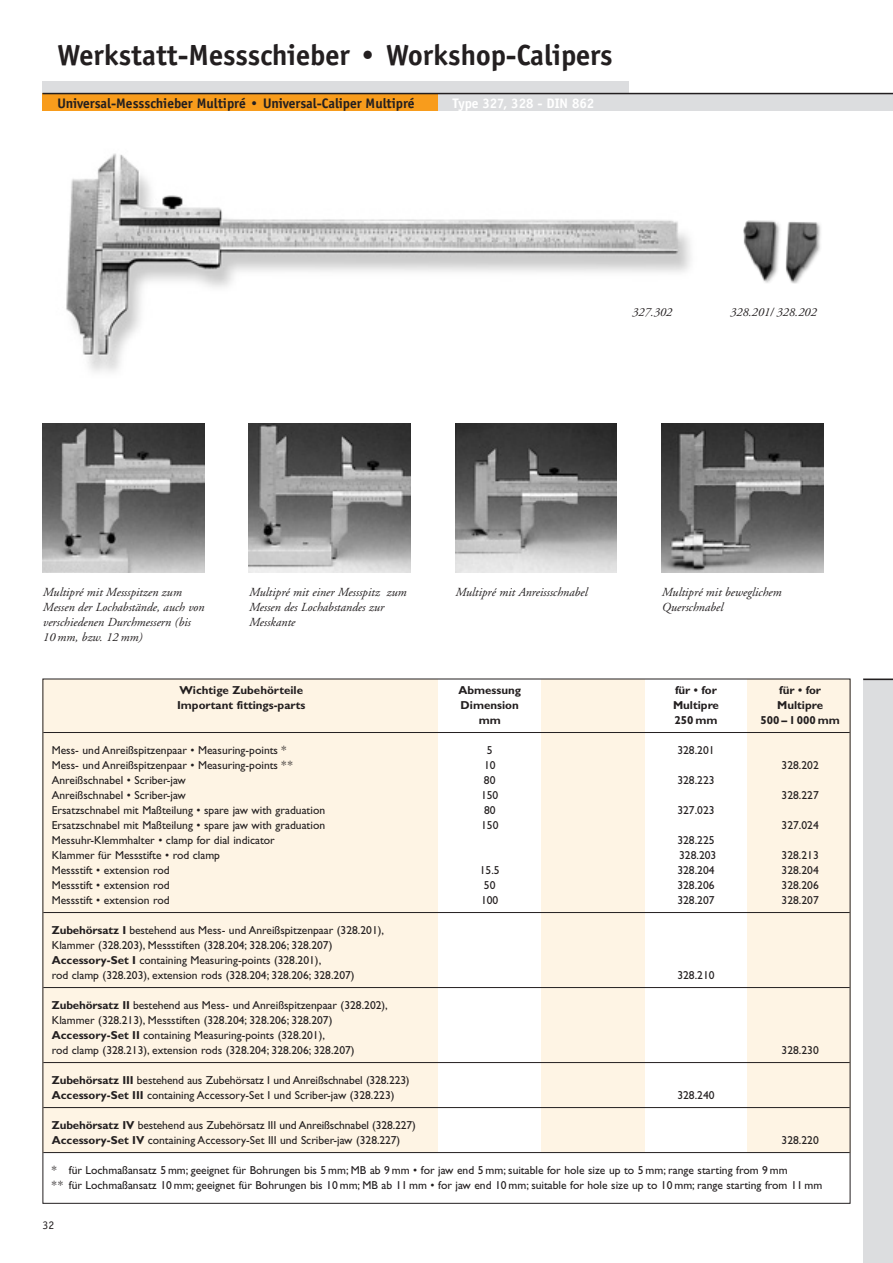
<style>
.page{position:relative;width:893px;height:1263px;background:#fff}
.page>*{position:absolute;margin:0;border:0;box-sizing:border-box;transform-origin:0 0}
.Headline_links{font:700 30px "Officina Sans";color:#231f20}
.Subhead_links{font:700 14.25px "Officina Sans";color:#231f20}
.Subhead_links_weiß{font:700 14.25px "Officina Sans";color:#fff}
.BU{font:italic 12.3px/15px "Adobe Garamond";color:#231f20}
.t1{font:12px "Officina Sans";color:#231f20}
.tab_3_Linie{font:11.55px "Gill Sans";color:#231f20}
.tab_3{font:11.55px "Gill Sans";color:#231f20}
.tab_3_Kopf{font:700 11.55px "Gill Sans";color:#231f20}
.s1{font-weight:700}
</style>
<div class="page">
<div style="left:43px;top:94px;width:850px;height:17px;background:#dcdddf"></div>
<div style="left:863px;top:679px;width:30px;height:584px;background:#dcdddf"></div>
<img style="left:66px;top:153px;width:625px;height:219px">
<img style="left:743px;top:220px;width:78px;height:64px">
<img style="left:455px;top:424px;width:162px;height:148px">
<img style="left:43px;top:424px;width:161px;height:148px">
<img style="left:249px;top:424px;width:161px;height:148px">
<img style="left:662px;top:424px;width:161px;height:148px">
<div style="left:43px;top:81px;width:586px;height:13px;background:#dcdddf"></div>
<div style="left:43px;top:94px;width:395px;height:17px;background:#f89c1c"></div>
<hr style="left:43px;top:93px;width:850px;height:1px;background:#231f20">
<hr style="left:863px;top:679px;width:30px;height:1px;background:#231f20">
<div style="left:43px;top:679px;width:395px;height:473px;background:#fef4e4"></div>
<div style="left:747px;top:679px;width:103px;height:473px;background:#fef4e4"></div>
<div style="left:541px;top:679px;width:103px;height:473px;background:#fef4e4"></div>
<hr style="left:43px;top:732px;width:807px;height:1px;background:#231f20">
<hr style="left:43px;top:912px;width:807px;height:1px;background:#231f20">
<hr style="left:43px;top:987px;width:807px;height:1px;background:#231f20">
<hr style="left:43px;top:1062px;width:807px;height:1px;background:#231f20">
<hr style="left:43px;top:1107px;width:807px;height:1px;background:#231f20">
<hr style="left:43px;top:1152px;width:807px;height:1px;background:#231f20">
<p class="Headline_links" style="left:57px;top:37px;width:557px">Werkstatt-Messschieber • Workshop-Calipers</p>
<p class="Subhead_links" style="left:57px;top:95px;width:359px">Universal-Messschieber Multipré • Universal-Caliper Multipré</p>
<p class="Subhead_links_weiß" style="left:453px;top:95px;width:143px">Type 327, 328 - DIN 862</p>
<p class="BU" style="left:632px;top:305px;width:41px">327.302</p>
<p class="BU" style="left:730px;top:305px;width:88px">328.201/ 328.202</p>
<p class="BU" style="left:43px;top:585px;width:163px">Multipré mit Messspitzen zum<br>Messen der Lochabstände, auch von verschiedenen Durchmessern (bis<br>10 mm, bzw. 12 mm)</p>
<p class="BU" style="left:249px;top:585px;width:159px">Multipré mit einer Messspitz zum</p>
<p class="BU" style="left:455px;top:585px;width:134px">Multipré mit Anreissschnabel</p>
<p class="BU" style="left:249px;top:600px;width:136px">Messen des Lochabstandes zur<br>Messkante</p>
<p class="BU" style="left:662px;top:585px;width:121px">Multipré mit beweglichem<br>Querschnabel</p>
<p class="tab_3_Kopf" style="left:180px;top:683px;width:125px">Wichtige Zubehörteile</p>
<p class="tab_3_Kopf" style="left:458px;top:683px;width:64px">Abmessung</p>
<p class="tab_3_Kopf" style="left:675px;top:683px;width:43px">für • for</p>
<p class="tab_3_Kopf" style="left:779px;top:683px;width:43px">für • for</p>
<p class="tab_3_Kopf" style="left:177px;top:698px;width:130px">Important fittings-parts</p>
<p class="tab_3_Kopf" style="left:461px;top:698px;width:60px">Dimension</p>
<p class="tab_3_Kopf" style="left:673px;top:698px;width:47px">Multipre</p>
<p class="tab_3_Kopf" style="left:777px;top:698px;width:47px">Multipre</p>
<p class="tab_3_Kopf" style="left:479px;top:713px;width:24px">mm</p>
<p class="tab_3_Kopf" style="left:674px;top:713px;width:45px">250 mm</p>
<p class="tab_3_Kopf" style="left:760px;top:713px;width:81px">500 – 1000 mm</p>
<p class="tab_3" style="left:52px;top:743px;width:236px">Mess- und Anreißspitzenpaar • Measuring-points *</p>
<p class="tab_3" style="left:487px;top:743px;width:7px">5</p>
<p class="tab_3" style="left:677px;top:743px;width:39px">328.201</p>
<p class="tab_3" style="left:52px;top:758px;width:242px">Mess- und Anreißspitzenpaar • Measuring-points * *</p>
<p class="tab_3" style="left:484px;top:758px;width:13px">10</p>
<p class="tab_3" style="left:782px;top:758px;width:39px">328.202</p>
<p class="tab_3_Linie" style="left:52px;top:773px;width:136px">Anreißschnabel • Scriber-jaw</p>
<p class="tab_3_Linie" style="left:484px;top:773px;width:13px">80</p>
<p class="tab_3_Linie" style="left:677px;top:773px;width:39px">328.223</p>
<p class="tab_3_Linie" style="left:52px;top:788px;width:136px">Anreißschnabel • Scriber-jaw</p>
<p class="tab_3_Linie" style="left:481px;top:788px;width:19px">150</p>
<p class="tab_3_Linie" style="left:782px;top:788px;width:39px">328.227</p>
<p class="tab_3_Linie" style="left:52px;top:803px;width:275px">Ersatzschnabel mit Maßteilung • spare jaw with graduation</p>
<p class="tab_3_Linie" style="left:484px;top:803px;width:13px">80</p>
<p class="tab_3_Linie" style="left:677px;top:803px;width:39px">327.023</p>
<p class="tab_3" style="left:52px;top:818px;width:275px">Ersatzschnabel mit Maßteilung • spare jaw with graduation</p>
<p class="tab_3" style="left:481px;top:818px;width:19px">150</p>
<p class="tab_3" style="left:782px;top:818px;width:39px">327.024</p>
<p class="tab_3" style="left:52px;top:833px;width:225px">Messuhr-Klemmhalter • clamp for dial indicator</p>
<p class="tab_3" style="left:677px;top:833px;width:39px">328.225</p>
<p class="tab_3_Linie" style="left:52px;top:848px;width:170px">Klammer für Messstifte • rod clamp</p>
<p class="tab_3_Linie" style="left:679px;top:848px;width:39px">328.203</p>
<p class="tab_3_Linie" style="left:782px;top:848px;width:39px">328.213</p>
<p class="tab_3_Linie" style="left:52px;top:863px;width:119px">Messstift • extension rod</p>
<p class="tab_3_Linie" style="left:480px;top:863px;width:21px">15.5</p>
<p class="tab_3_Linie" style="left:677px;top:863px;width:39px">328.204</p>
<p class="tab_3_Linie" style="left:782px;top:863px;width:39px">328.204</p>
<p class="tab_3_Linie" style="left:52px;top:878px;width:119px">Messstift • extension rod</p>
<p class="tab_3_Linie" style="left:484px;top:878px;width:13px">50</p>
<p class="tab_3_Linie" style="left:677px;top:878px;width:39px">328.206</p>
<p class="tab_3_Linie" style="left:782px;top:878px;width:39px">328.206</p>
<p class="tab_3_Linie" style="left:52px;top:893px;width:119px">Messstift • extension rod</p>
<p class="tab_3_Linie" style="left:481px;top:893px;width:19px">100</p>
<p class="tab_3_Linie" style="left:677px;top:893px;width:39px">328.207</p>
<p class="tab_3_Linie" style="left:782px;top:893px;width:39px">328.207</p>
<p class="tab_3_Linie" style="left:52px;top:923px;width:334px"><span class="s1">Zubehörsatz I</span> bestehend aus Mess- und Anreißspitzenpaar (328.201),</p>
<p class="tab_3_Linie" style="left:52px;top:938px;width:282px">Klammer (328.203), Messstiften (328.204; 328.206; 328.207)</p>
<p class="tab_3_Linie" style="left:52px;top:953px;width:271px"><span class="s1">Accessory-Set I</span> containing Measuring-points (328.201),</p>
<p class="tab_3_Linie" style="left:52px;top:968px;width:304px">rod clamp (328.203), extension rods (328.204; 328.206; 328.207)</p>
<p class="tab_3_Linie" style="left:677px;top:968px;width:39px">328.210</p>
<p class="tab_3_Linie" style="left:52px;top:998px;width:338px"><span class="s1">Zubehörsatz II</span> bestehend aus Mess- und Anreißspitzenpaar (328.202),</p>
<p class="tab_3_Linie" style="left:52px;top:1013px;width:282px">Klammer (328.213), Messstiften (328.204; 328.206; 328.207)</p>
<p class="tab_3_Linie" style="left:52px;top:1028px;width:275px"><span class="s1">Accessory-Set II</span> containing Measuring-points (328.201),</p>
<p class="tab_3_Linie" style="left:52px;top:1043px;width:304px">rod clamp (328.213), extension rods (328.204; 328.206; 328.207)</p>
<p class="tab_3_Linie" style="left:782px;top:1043px;width:39px">328.230</p>
<p class="tab_3_Linie" style="left:52px;top:1073px;width:359px"><span class="s1">Zubehörsatz III</span> bestehend aus Zubehörsatz I und Anreißschnabel (328.223)</p>
<p class="tab_3_Linie" style="left:52px;top:1088px;width:344px"><span class="s1">Accessory-Set III</span> containing Accessory-Set I und Scriber-jaw (328.223)</p>
<p class="tab_3_Linie" style="left:677px;top:1088px;width:39px">328.240</p>
<p class="tab_3_Linie" style="left:52px;top:1118px;width:366px"><span class="s1">Zubehörsatz IV</span> bestehend aus Zubehörsatz III und Anreißschnabel (328.227)</p>
<p class="tab_3_Linie" style="left:52px;top:1133px;width:350px"><span class="s1">Accessory-Set IV</span> containing Accessory-Set III und Scriber-jaw (328.227)</p>
<p class="tab_3_Linie" style="left:782px;top:1133px;width:39px">328.220</p>
<p class="tab_3" style="left:52px;top:1163px;width:737px">* für Lochmaßansatz 5 mm; geeignet für Bohrungen bis 5 mm; MB ab 9 mm • for jaw end 5 mm; suitable for hole size up to 5 mm; range starting from 9 mm</p>
<p class="tab_3" style="left:52px;top:1178px;width:772px">* * für Lochmaßansatz 10 mm; geeignet für Bohrungen bis 10 mm; MB ab 11 mm • for jaw end 10 mm; suitable for hole size up to 10 mm; range starting from 11 mm</p>
<p class="t1" style="left:43px;top:1219px;width:13px">32</p>
</div>
